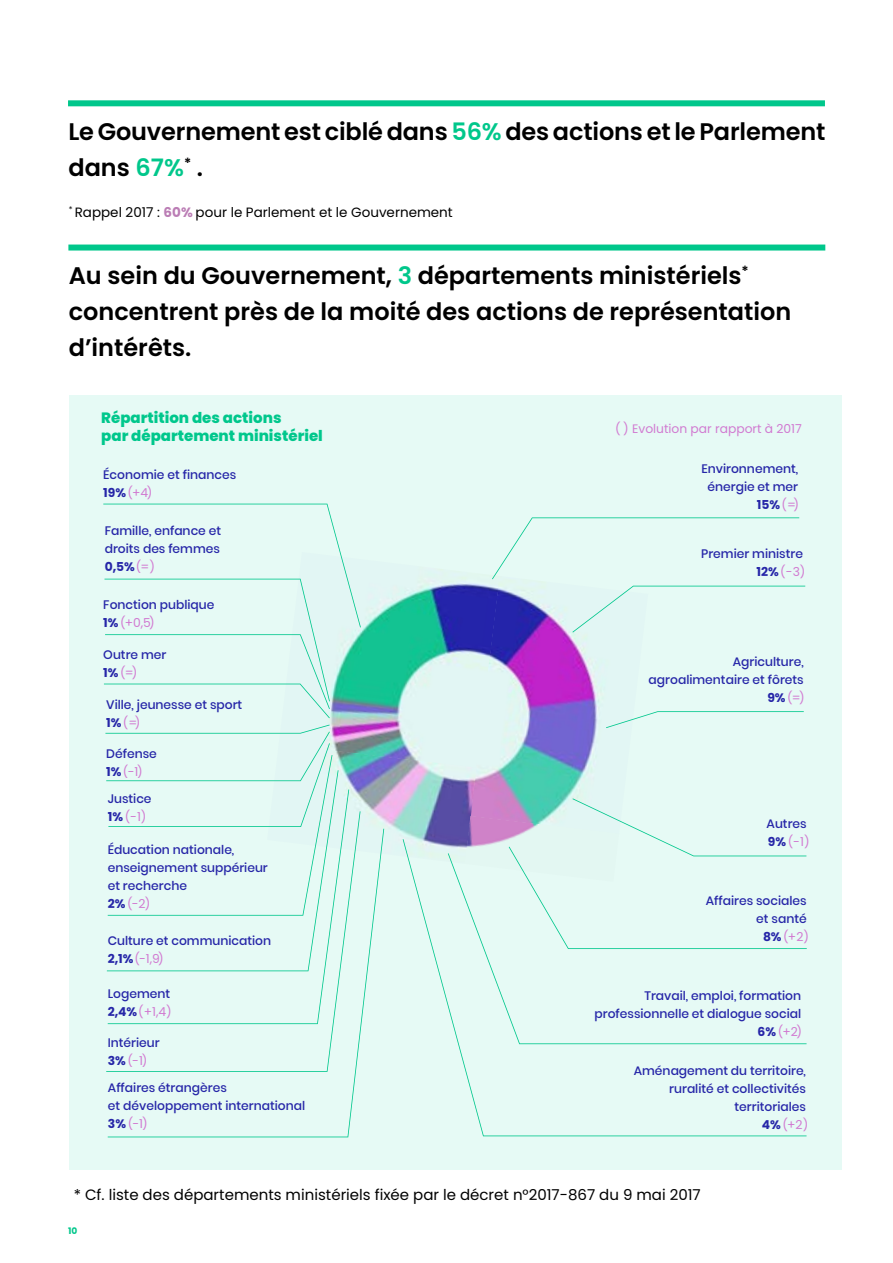
<style>
.page{position:relative;width:893px;height:1263px;background:#fff}
.page>*{position:absolute;margin:0;border:0;box-sizing:border-box;transform-origin:0 0}
.t1{font:600 24px/36px "Poppins";color:#000}
.t2{font:15px "Poppins";color:#000}
.t3{font:800 15px/18px "Poppins";color:#00c78c}
.t4{font:13.5px "Poppins";color:#000}
.t5{font:500 12.3px/18px "Poppins";color:#2626a8}
.t6{font:12.3px "Poppins";color:#d17ad1}
.t7{font:700 9px "Poppins";color:#00c78b}
.s1{color:#00c78b}
.s2{font-weight:700;color:#bb7db5}
.s3{font-weight:700}
.s4{font-weight:400;color:#d17ad1}
</style>
<div class="page">
<div style="left:68px;top:100px;width:757px;height:6px;background:#00c78b"></div>
<div style="left:68px;top:245px;width:757px;height:6px;background:#00c78b"></div>
<div style="left:69px;top:395px;width:772px;height:774px;background:#e6faf5"></div>
<img style="left:328px;top:569px;width:142px;height:175px">
<img style="left:470px;top:579px;width:178px;height:237px">
<img style="left:332px;top:744px;width:145px;height:96px">
<img style="left:465px;top:816px;width:44px;height:23px">
<svg style="left:606px;top:711px;width:198px;height:17px"></svg>
<svg style="left:108px;top:829px;width:276px;height:308px"></svg>
<svg style="left:492px;top:517px;width:307px;height:62px"></svg>
<svg style="left:403px;top:839px;width:403px;height:297px"></svg>
<svg style="left:103px;top:504px;width:258px;height:214px"></svg>
<div style="left:121px;top:665px;width:15px;height:14px;background:#e6faf5"></div>
<div style="left:136px;top:558px;width:16px;height:15px;background:#e6faf5"></div>
<svg style="left:572px;top:586px;width:233px;height:46px"></svg>
<svg style="left:509px;top:798px;width:298px;height:151px"></svg>
<div style="left:121px;top:615px;width:32px;height:14px;background:#e6faf5"></div>
<svg style="left:105px;top:725px;width:227px;height:86px"></svg>
<div style="left:128px;top:1115px;width:18px;height:15px;background:#e6faf5"></div>
<svg style="left:106px;top:811px;width:255px;height:261px"></svg>
<h1 class="t1" style="left:68px;top:114px;width:758px">Le Gouvernement est ciblé dans <span class="s1">56%</span> des actions et le Parlement dans <span class="s1">67%</span><sup>*</sup> .</h1>
<p class="t4" style="left:69px;top:204px;width:386px"><sup>*</sup> Rappel 2017 : <span class="s2">60%</span> pour le Parlement et le Gouvernement</p>
<h1 class="t1" style="left:69px;top:258px;width:724px">Au sein du Gouvernement, <span class="s1">3</span> départements ministériels<sup>* </sup>concentrent près de la moité des actions de représentation d’intérêts.</h1>
<p class="t3" style="left:101px;top:408px;width:223px">Répartition des actions<br>par département ministériel</p>
<p class="t5" style="left:103px;top:466px;width:134px">Économie et finances<br><span class="s3">19%</span> <span class="s4">(+4)</span></p>
<p class="t5" style="left:105px;top:521px;width:118px;text-align:justify">Famille, enfance et droits des femmes <span class="s3">0,5%</span> <span class="s4">(=)</span></p>
<p class="t5" style="left:103px;top:596px;width:113px">Fonction publique<br><span class="s3">1%</span> <span class="s4">(+0,5)</span></p>
<p class="t5" style="left:103px;top:646px;width:65px">Outre mer<br><span class="s3">1%</span> <span class="s4">(=)</span></p>
<p class="t5" style="left:106px;top:696px;width:138px">Ville, jeunesse et sport<br><span class="s3">1%</span> <span class="s4">(=)</span></p>
<p class="t5" style="left:106px;top:744px;width:52px">Défense<br><span class="s3">1%</span> <span class="s4">(-1)</span></p>
<p class="t5" style="left:108px;top:790px;width:45px">Justice<br><span class="s3">1%</span> <span class="s4">(-1)</span></p>
<p class="t5" style="left:108px;top:840px;width:162px">Éducation nationale, enseignement suppérieur et recherche<br><span class="s3">2%</span> <span class="s4">(-2)</span></p>
<p class="t5" style="left:108px;top:932px;width:165px">Culture et communication<br><span class="s3">2,1%</span> <span class="s4">(-1,9)</span></p>
<p class="t5" style="left:108px;top:985px;width:66px">Logement<br><span class="s3">2,4%</span> <span class="s4">(+1,4)</span></p>
<p class="t5" style="left:108px;top:1033px;width:54px">Intérieur<br><span class="s3">3%</span> <span class="s4">(-1)</span></p>
<p class="t5" style="left:108px;top:1078px;width:199px">Affaires étrangères<br>et développement international<br><span class="s3">3%</span> <span class="s4">(-1)</span></p>
<p class="t6" style="left:615px;top:421px;width:188px">( ) Evolution par rapport à 2017</p>
<p class="t5" style="left:701px;top:459px;width:99px;text-align:right">Environnement, énergie et mer<br><span class="s3">15%</span> <span class="s4">(=)</span></p>
<p class="t5" style="left:701px;top:545px;width:106px;text-align:right">Premier ministre<br><span class="s3">12%</span> <span class="s4">(-3)</span></p>
<p class="t5" style="left:649px;top:653px;width:157px;text-align:right">Agriculture, agroalimentaire et fôrets<br><span class="s3">9%</span> <span class="s4">(=)</span></p>
<p class="t5" style="left:767px;top:814px;width:44px">Autres<br><span class="s3">9%</span> <span class="s4">(-1)</span></p>
<p class="t5" style="left:706px;top:891px;width:105px;text-align:right">Affaires sociales et santé<br><span class="s3">8%</span> <span class="s4">(+2)</span></p>
<p class="t5" style="left:594px;top:987px;width:209px;text-align:right">Travail, emploi, formation professionnelle et dialogue social<br><span class="s3">6%</span> <span class="s4">(+2)</span></p>
<p class="t5" style="left:634px;top:1062px;width:176px;text-align:right">Aménagement du territoire, ruralité et collectivités territoriales<br><span class="s3">4%</span> <span class="s4">(+2)</span></p>
<p class="t2" style="left:74px;top:1186px;width:629px">* Cf. liste des départements ministériels fixée par le décret n°2017-867 du 9 mai 2017</p>
<p class="t7" style="left:68px;top:1225px;width:11px">10</p>
</div>
